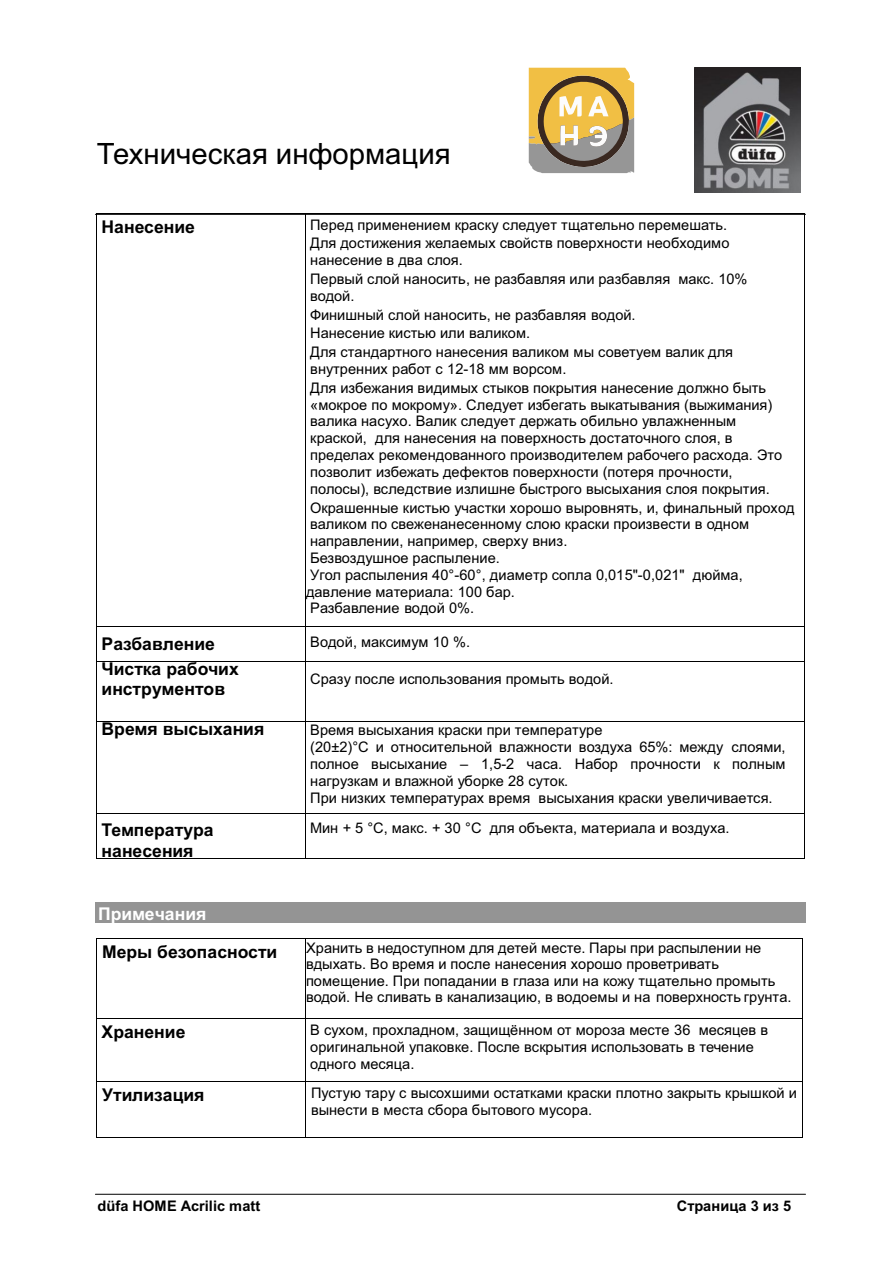
<style>
.page{position:relative;width:893px;height:1263px;background:#fff}
.page>*{position:absolute;margin:0;border:0;box-sizing:border-box;transform-origin:0 0}
.t1{font:29.4px "Arial";color:#000}
.t2{font:700 17.55px/20.1px "Arial";color:#000}
.t3{font:700 17.55px "Arial";color:#fff}
.t4{font:14.55px/16.8px "Arial";color:#000}
.t5{font:700 14.55px "Arial";color:#000}
</style>
<div class="page">
<hr style="left:95px;top:214px;width:710px;height:1px;background:#000">
<hr style="left:95px;top:1194px;width:710px;height:1px;background:#000">
<img style="left:695px;top:68px;width:105px;height:124px">
<hr style="left:97px;top:213px;width:208px;height:1px;background:#000">
<hr style="left:306px;top:213px;width:498px;height:1px;background:#000">
<hr style="left:96px;top:214px;width:1px;height:413px;background:#000">
<hr style="left:305px;top:214px;width:1px;height:413px;background:#000">
<hr style="left:804px;top:214px;width:1px;height:413px;background:#000">
<hr style="left:97px;top:627px;width:208px;height:1px;background:#000">
<hr style="left:306px;top:627px;width:498px;height:1px;background:#000">
<hr style="left:96px;top:627px;width:1px;height:34px;background:#000">
<hr style="left:305px;top:627px;width:1px;height:34px;background:#000">
<hr style="left:804px;top:627px;width:1px;height:34px;background:#000">
<hr style="left:97px;top:661px;width:208px;height:1px;background:#000">
<hr style="left:306px;top:661px;width:498px;height:1px;background:#000">
<hr style="left:96px;top:661px;width:1px;height:60px;background:#000">
<hr style="left:305px;top:661px;width:1px;height:60px;background:#000">
<hr style="left:804px;top:661px;width:1px;height:60px;background:#000">
<hr style="left:97px;top:721px;width:208px;height:1px;background:#000">
<hr style="left:306px;top:721px;width:498px;height:1px;background:#000">
<hr style="left:96px;top:722px;width:1px;height:91px;background:#000">
<hr style="left:305px;top:722px;width:1px;height:91px;background:#000">
<hr style="left:804px;top:722px;width:1px;height:91px;background:#000">
<hr style="left:97px;top:813px;width:208px;height:1px;background:#000">
<hr style="left:306px;top:813px;width:498px;height:1px;background:#000">
<hr style="left:96px;top:814px;width:1px;height:44px;background:#000">
<hr style="left:97px;top:858px;width:208px;height:1px;background:#000">
<hr style="left:305px;top:814px;width:1px;height:44px;background:#000">
<hr style="left:306px;top:858px;width:498px;height:1px;background:#000">
<hr style="left:804px;top:814px;width:1px;height:44px;background:#000">
<div style="left:95px;top:903px;width:711px;height:20px;background:#949494"></div>
<hr style="left:97px;top:938px;width:208px;height:1px;background:#000">
<hr style="left:306px;top:938px;width:497px;height:1px;background:#000">
<hr style="left:96px;top:939px;width:1px;height:79px;background:#000">
<hr style="left:305px;top:939px;width:1px;height:79px;background:#000">
<hr style="left:803px;top:939px;width:1px;height:79px;background:#000">
<hr style="left:97px;top:1018px;width:208px;height:1px;background:#000">
<hr style="left:306px;top:1018px;width:497px;height:1px;background:#000">
<hr style="left:96px;top:1019px;width:1px;height:62px;background:#000">
<hr style="left:305px;top:1019px;width:1px;height:62px;background:#000">
<hr style="left:803px;top:1019px;width:1px;height:62px;background:#000">
<hr style="left:97px;top:1081px;width:208px;height:1px;background:#000">
<hr style="left:306px;top:1081px;width:497px;height:1px;background:#000">
<hr style="left:96px;top:1082px;width:1px;height:55px;background:#000">
<hr style="left:97px;top:1137px;width:208px;height:1px;background:#000">
<hr style="left:305px;top:1082px;width:1px;height:55px;background:#000">
<hr style="left:306px;top:1137px;width:497px;height:1px;background:#000">
<hr style="left:803px;top:1082px;width:1px;height:55px;background:#000">
<svg style="left:529px;top:67px;width:105px;height:106px;background:#bea468"></svg>
<h1 class="t1" style="left:97px;top:143px;width:355px">Техническая информация</h1>
<p class="t2" style="left:102px;top:218px;width:95px">Нанесение</p>
<p class="t4" style="left:310px;top:217px;width:421px;line-height:18.6px">Перед применением краску следует тщательно перемешать.<br>Для достижения желаемых свойств поверхности необходимо</p>
<p class="t4" style="left:310px;top:252px;width:439px;line-height:18.8px">нанесение в два слоя.<br>Первый слой наносить, не разбавляя или разбавляя макс. 10%</p>
<p class="t4" style="left:310px;top:288px;width:425px;line-height:18.8px">водой.<br>Финишный слой наносить, не разбавляя водой.<br>Нанесение кистью или валиком.<br>Для стандартного нанесения валиком мы советуем валик для</p>
<p class="t4" style="left:310px;top:361px;width:457px;line-height:18.9px">внутренних работ с 12-18 мм ворсом.<br>Для избежания видимых стыков покрытия нанесение должно быть</p>
<p class="t4" style="left:310px;top:397px;width:474px">«мокрое по мокрому». Следует избегать выкатывания (выжимания) валика насухо. Валик следует держать обильно увлажненным краской, для нанесения на поверхность достаточного слоя, в пределах рекомендованного производителем рабочего расхода. Это позволит избежать дефектов поверхности (потеря прочности, полосы), вследствие излишне быстрого высыхания слоя покрытия.</p>
<p class="t4" style="left:306px;top:500px;width:490px">Окрашенные кистью участки хорошо выровнять, и, финальный проход валиком по свеженанесенному слою краски произвести в одном направлении, например, сверху вниз.<br>Безвоздушное распыление.<br>Угол распыления 40°-60°, диаметр сопла 0,015"-0,021" дюйма, давление материала: 100 бар.<br>Разбавление водой 0%.</p>
<p class="t2" style="left:102px;top:635px;width:115px">Разбавление</p>
<p class="t4" style="left:310px;top:635px;width:161px">Водой, максимум 10 %.</p>
<p class="t2" style="left:102px;top:660px;width:139px">Чистка рабочих инструментов</p>
<p class="t4" style="left:310px;top:671px;width:305px">Сразу после использования промыть водой.</p>
<p class="t2" style="left:102px;top:720px;width:164px">Время высыхания</p>
<p class="t4" style="left:310px;top:723px;width:477px">Время высыхания краски при температуре<br>(20±2)°С и относительной влажности воздуха 65%: между слоями, полное высыхание – 1,5-2 часа. Набор прочности к полным нагрузкам и влажной уборке 28 суток.<br>При низких температурах время высыхания краски увеличивается.</p>
<p class="t2" style="left:102px;top:822px;width:114px">Температура нанесения</p>
<p class="t4" style="left:310px;top:821px;width:421px">Мин + 5 °C, макс. + 30 °C для объекта, материала и воздуха.</p>
<p class="t3" style="left:98px;top:907px;width:110px">Примечания</p>
<p class="t2" style="left:102px;top:944px;width:177px">Меры безопасности</p>
<p class="t4" style="left:306px;top:940px;width:487px">Хранить в недоступном для детей месте. Пары при распылении не вдыхать. Во время и после нанесения хорошо проветривать помещение. При попадании в глаза или на кожу тщательно промыть водой. Не сливать в канализацию, в водоемы и на поверхность грунта.</p>
<p class="t2" style="left:102px;top:1024px;width:85px">Хранение</p>
<p class="t4" style="left:310px;top:1023px;width:382px">В сухом, прохладном, защищённом от мороза месте 36</p>
<p class="t4" style="left:310px;top:1023px;width:459px;text-indent:388px">месяцев в оригинальной упаковке. После вскрытия использовать в течение одного месяца.</p>
<p class="t2" style="left:102px;top:1087px;width:104px">Утилизация</p>
<p class="t4" style="left:311px;top:1086px;width:488px">Пустую тару с высохшими остатками краски плотно закрыть крышкой и вынести в места сбора бытового мусора.</p>
<p class="t5" style="left:98px;top:1200px;width:164px">düfa HOME Acrilic matt</p>
<p class="t5" style="left:677px;top:1200px;width:116px">Страница 3 из 5</p>
</div>
